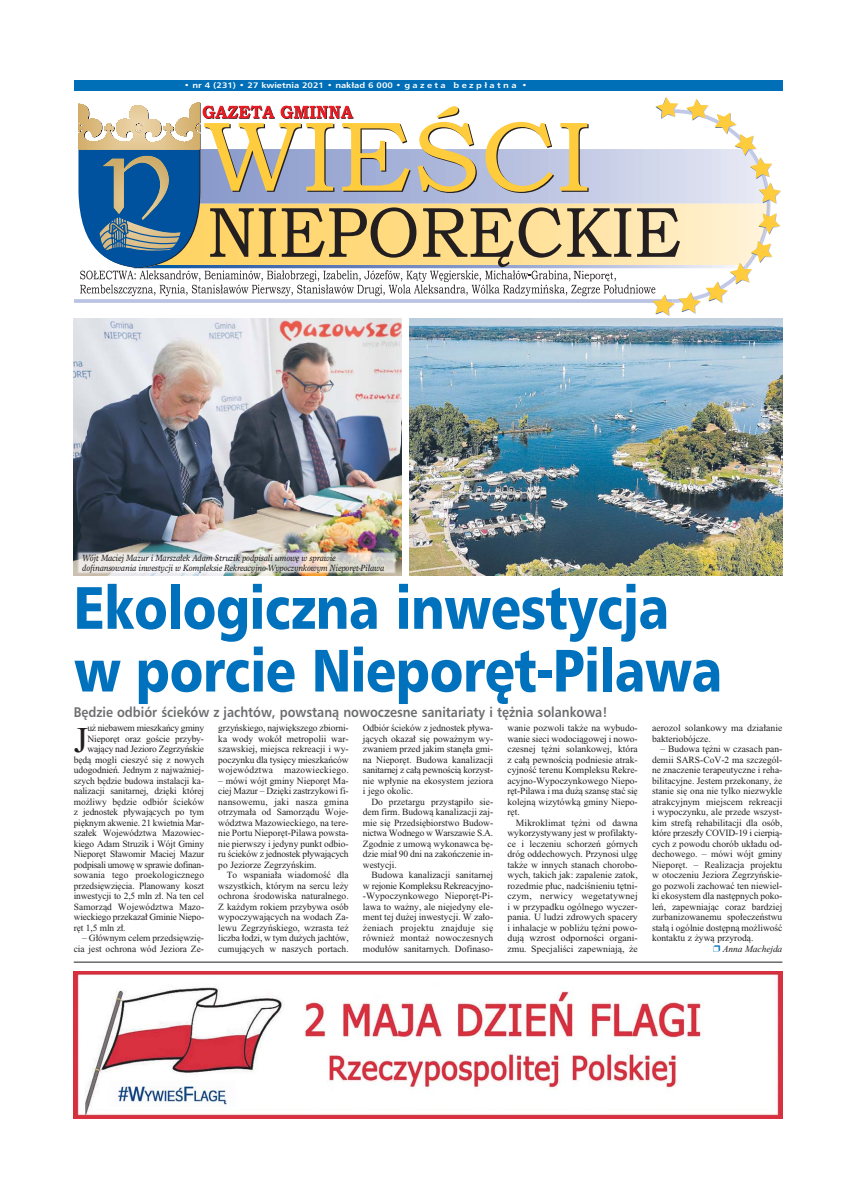
<style>
.page{position:relative;width:842px;height:1191px;background:#fff}
.page>*{position:absolute;margin:0;border:0;box-sizing:border-box;transform-origin:0 0}
.t1{font:900 59.9px/62.7px "Frutiger Bl PL";letter-spacing:-.01em;color:#0071bc;scale:.85 1}
.t2{font:36.3px "Times New Romanpl";color:#231f20}
.t3{font:700 14px "Frutiger PL";color:#6d6e70;scale:.9 1}
.t4{font:9.5px/10.5px "Times New Romanpl";color:#231f20;text-align:justify}
.t5{font:9.5px "Times New Romanpl";letter-spacing:-.025em;color:#231f20}
.t6{font:italic 9.5px "Times New Romanpl";letter-spacing:-.01em;color:#231f20}
.t7{font:italic 9px/10px "Times Europapl";letter-spacing:-.01em;color:#231f20;scale:.85 1}
.t8{font:700 8px "Frutiger PL";color:#fff;scale:1.15 1}
.s1{color:#0071bc}
</style>
<div class="page">
<img style="left:409px;top:318px;width:373px;height:257px">
<img style="left:74px;top:318px;width:328px;height:257px">
<div style="left:74px;top:80px;width:708px;height:10px;background:#006fb8"></div>
<svg style="left:74px;top:97px;width:707px;height:219px"></svg>
<hr style="left:74px;top:962px;width:708px;height:1px;background:#231f20">
<img style="left:74px;top:971px;width:709px;height:148px">
<p class="t8" style="left:184px;top:82px;width:300px">• nr 4 (231) • 27 kwietnia 2021 • nakład 6 000 • g a z e t a b e z p ł a t n a •</p>
<p class="t7" style="left:82px;top:553px;width:357px">Wójt Maciej Mazur i Marsza∏ek Adam Struzik podpisali umow´ w sprawie dofinansowania inwestycji w Kompleksie Rekreacyjno-Wypoczynkowym Niepor´t-Pilawa</p>
<h1 class="t1" style="left:74px;top:583px;width:764px">Ekologiczna inwestycja w porcie Niepor´t-Pilawa</h1>
<h3 class="t3" style="left:74px;top:707px;width:595px">B´dzie odbiór Êcieków z jachtów, powstanà nowoczesne sanitariaty i t´˝nia solankowa!</h3>
<h2 class="t2" style="left:74px;top:730px;width:16px">J</h2>
<p class="t5" style="left:87px;top:725px;width:118px">u˝ niebawem mieszkaƒcy gminy</p>
<p class="t4" style="left:87px;top:735px;width:118px">Niepor´t oraz goÊcie przyby-</p>
<p class="t4" style="left:87px;top:745px;width:118px">wajàcy nad Jezioro Zegrzyƒskie</p>
<p class="t4" style="left:74px;top:756px;width:132px">b´dà mogli cieszyç si´ z nowych</p>
<p class="t4" style="left:74px;top:766px;width:132px">udogodnieƒ. Jednym z najwa˝niej-</p>
<p class="t4" style="left:74px;top:777px;width:132px">szych b´dzie budowa instalacji ka-</p>
<p class="t4" style="left:74px;top:787px;width:132px">nalizacji sanitarnej, dzi´ki której</p>
<p class="t4" style="left:74px;top:798px;width:132px">mo˝liwy b´dzie odbiór Êcieków</p>
<p class="t4" style="left:74px;top:808px;width:132px">z jednostek p∏ywajàcych po tym</p>
<p class="t4" style="left:74px;top:819px;width:132px">pi´knym akwenie. 21 kwietnia Mar-</p>
<p class="t4" style="left:74px;top:829px;width:132px">sza∏ek Województwa Mazowiec-</p>
<p class="t4" style="left:74px;top:840px;width:132px">kiego Adam Struzik i Wójt Gminy</p>
<p class="t4" style="left:74px;top:850px;width:132px">Niepor´t S∏awomir Maciej Mazur</p>
<p class="t5" style="left:74px;top:862px;width:132px">podpisali umow´ w sprawie dofinan-</p>
<p class="t4" style="left:74px;top:871px;width:132px">sowania tego proekologicznego</p>
<p class="t4" style="left:74px;top:882px;width:132px">przedsi´wzi´cia. Planowany koszt</p>
<p class="t4" style="left:74px;top:892px;width:132px">inwestycji to 2,5 mln z∏. Na ten cel</p>
<p class="t4" style="left:74px;top:903px;width:132px">Samorzàd Województwa Mazo-</p>
<p class="t4" style="left:74px;top:913px;width:132px">wieckiego przekaza∏ Gminie Niepo-</p>
<p class="t4" style="left:74px;top:924px;width:53px">r´t 1,5 mln z∏.</p>
<p class="t4" style="left:74px;top:934px;width:132px;text-align:right">– G∏ównym celem przedsi´wzi´- cia jest ochrona wód Jeziora Ze-</p>
<p class="t4" style="left:218px;top:724px;width:132px">grzyƒskiego, najwi´kszego zbiorni&shy;ka wody wokó∏ metropolii war&shy;szawskiej, miejsca rekreacji i wy&shy;poczynku dla tysi´cy mieszkaƒców województwa mazowieckiego.</p>
<p class="t4" style="left:218px;top:777px;width:132px">– mówi wójt gminy Niepor´t Ma&shy;ciej Mazur – Dzi´ki zastrzykowi fi&shy;nansowemu, jaki nasza gmina otrzyma∏a od Samorzàdu Woje&shy;wództwa Mazowieckiego, na tere&shy;nie Portu Niepor´t-Pilawa powsta&shy;nie pierwszy i jedyny punkt odbio&shy;ru Êcieków z jednostek p∏ywajàcych po Jeziorze Zegrzyƒskim.</p>
<p class="t4" style="left:218px;top:871px;width:132px;text-indent:9px">To wspania∏a wiadomoÊç dla wszystkich, którym na sercu le˝y ochrona Êrodowiska naturalnego.<br>Z ka˝dym rokiem przybywa osób wypoczywajàcych na wodach Za&shy;lewu Zegrzyƒskiego, wzrasta te˝ liczba ∏odzi, w tym du˝ych jachtów, cumujàcych w naszych portach.</p>
<p class="t4" style="left:363px;top:724px;width:132px">Odbiór Êcieków z jednostek p∏ywa&shy;jàcych okaza∏ si´ powa˝nym wy&shy;zwaniem przed jakim stan´∏a gmi&shy;na Niepor´t. Budowa kanalizacji sanitarnej z ca∏à pewnoÊcià korzyst&shy;nie wp∏ynie na ekosystem jeziora i jego okolic.</p>
<p class="t4" style="left:363px;top:798px;width:132px;text-indent:9px">Do przetargu przystàpi∏o sie&shy;dem firm. Budowà kanalizacji zaj&shy;mie si´ Przedsi´biorstwo Budow&shy;nictwa Wodnego w Warszawie S.A.<br>Zgodnie z umowà wykonawca b´- dzie mia∏ 90 dni na zakoƒczenie in&shy;westycji.</p>
<p class="t4" style="left:363px;top:871px;width:132px;text-indent:9px">Budowa kanalizacji sanitarnej w rejonie Kompleksu Rekreacyjno--Wypoczynkowego Niepor´t-Pi&shy;lawa to wa˝ny, ale niejedyny ele&shy;ment tej du˝ej inwestycji. W za∏o-˝eniach projektu znajduje si´ równie˝ monta˝ nowoczesnych modu∏ów sanitarnych. Dofinaso-</p>
<p class="t4" style="left:507px;top:724px;width:132px">wanie pozwoli tak˝e na wybudo&shy;wanie sieci wodociàgowej i nowo&shy;czesnej t´˝ni solankowej, która z ca∏à pewnoÊcià podniesie atrak&shy;cyjnoÊç terenu Kompleksu Rekre&shy;acyjno-Wypoczynkowego Niepo&shy;r´t-Pilawa i ma du˝à szans´ staç si´ kolejnà wizytówkà gminy Niepo&shy;r´t.</p>
<p class="t4" style="left:507px;top:819px;width:132px;text-indent:9px">Mikroklimat t´˝ni od dawna wykorzystywany jest w profilakty&shy;ce i leczeniu schorzeƒ górnych dróg oddechowych. Przynosi ulg´ tak˝e w innych stanach chorobo&shy;wych, takich jak: zapalenie zatok, rozedmie p∏uc, nadciÊnieniu t´tni&shy;czym, nerwicy wegetatywnej i w przypadku ogólnego wyczer&shy;pania. U ludzi zdrowych spacery i inhalacje w pobli˝u t´˝ni powo&shy;dujà wzrost odpornoÊci organi&shy;zmu. SpecjaliÊci zapewniajà, ˝e</p>
<p class="t4" style="left:652px;top:724px;width:132px">aerozol solankowy ma dzia∏anie bakteriobójcze.</p>
<p class="t4" style="left:661px;top:745px;width:123px">– Budowa t´˝ni w czasach pan-</p>
<p class="t4" style="left:652px;top:756px;width:132px">demii SARS-CoV-2 ma szczegól-</p>
<p class="t4" style="left:652px;top:766px;width:132px">ne znaczenie terapeutyczne i reha-</p>
<p class="t4" style="left:652px;top:777px;width:132px">bilitacyjne. Jestem przekonany, ˝e</p>
<p class="t4" style="left:652px;top:787px;width:132px">stanie si´ ona nie tylko niezwykle</p>
<p class="t4" style="left:652px;top:798px;width:132px">atrakcyjnym miejscem rekreacji</p>
<p class="t4" style="left:652px;top:808px;width:132px">i wypoczynku, ale przede wszyst-</p>
<p class="t4" style="left:652px;top:819px;width:132px">kim strefà rehabilitacji dla osób,</p>
<p class="t4" style="left:652px;top:829px;width:132px">które przesz∏y COVID-19 i cierpià-</p>
<p class="t4" style="left:652px;top:840px;width:132px">cych z powodu chorób uk∏adu od-</p>
<p class="t4" style="left:652px;top:850px;width:132px">dechowego. – mówi wójt gminy</p>
<p class="t4" style="left:652px;top:861px;width:132px">Niepor´t. – Realizacja projektu</p>
<p class="t4" style="left:652px;top:871px;width:132px">w otoczeniu Jeziora Zegrzyƒskie-</p>
<p class="t4" style="left:652px;top:882px;width:132px">go pozwoli zachowaç ten niewiel-</p>
<p class="t4" style="left:652px;top:892px;width:132px">ki ekosystem dla nast´pnych poko-</p>
<p class="t4" style="left:652px;top:903px;width:132px">leƒ, zapewniajàc coraz bardziej</p>
<p class="t4" style="left:652px;top:913px;width:132px">zurbanizowanemu spo∏eczeƒstwu</p>
<p class="t4" style="left:652px;top:924px;width:132px">sta∏à i ogólnie dost´pnà mo˝liwoÊç</p>
<p class="t4" style="left:652px;top:934px;width:103px">kontaktu z ˝ywà przyrodà.</p>
<p class="t6" style="left:713px;top:946px;width:71px"><span class="s1">❐</span> Anna Machejda</p>
</div>
